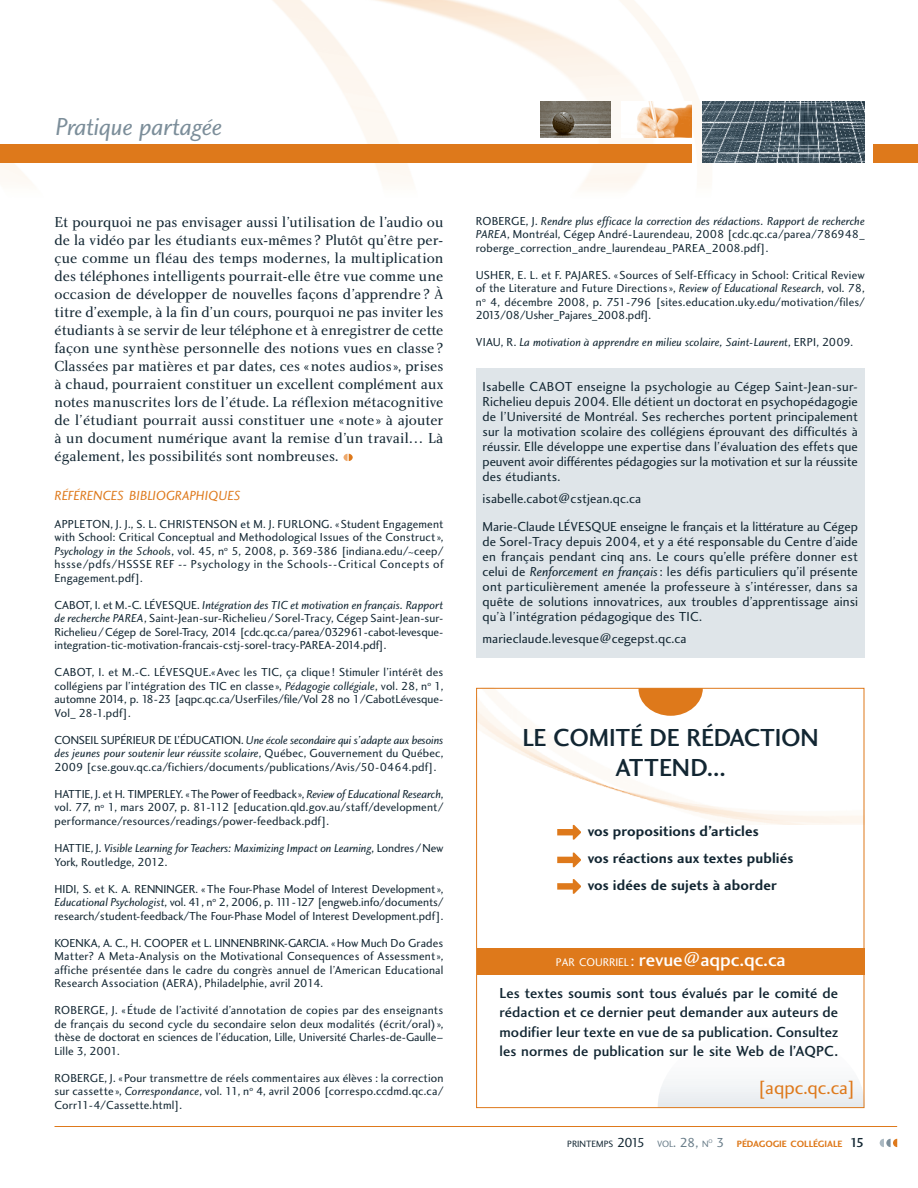
<style>
.page{position:relative;width:918px;height:1188px;background:#fff}
.page>*{position:absolute;margin:0;border:0;box-sizing:border-box;transform-origin:0 0}
.t1{font:25.5px/30px "Charlotte Sans Medium Plain";letter-spacing:-.01em;color:#122632;text-align:center}
.t2{font:25.5px "Charlotte Sans Book Italic Plain";letter-spacing:-.015em;color:#7c8e9a}
.t3{font:19.5px "Charlotte Sans Medium Plain";letter-spacing:-.005em;color:#fff}
.t4{font:19.5px "Charlotte Sans Book Plain";color:#de791b}
.t5{font:15px/18px "Charlotte Book Plain";color:#122632;text-align:justify}
.t6{font:15px/19.5px "Charlotte Sans Medium Plain";letter-spacing:.005em;color:#122632;text-align:justify}
.t7{font:15px/27px "Charlotte Sans Bold Plain";letter-spacing:.005em;color:#122632}
.t8{font:13.65px "Charlotte Sans Book Italic Plain";letter-spacing:-.005em;color:#de791b}
.t9{font:13.5px/15px "Charlotte Sans Book Plain";color:#122632;text-align:justify}
.t10{font:12px/13.5px "Charlotte Sans Book Plain";letter-spacing:.005em;color:#122632;text-align:justify}
.t11{font:12px/13.5px "Charlotte Sans Book Italic Plain";color:#122632}
.t12{font:9.45px "Charlotte Sans Bold Plain";color:#de791b}
.t13{font:9.45px "Charlotte Sans Book Plain";color:#122632}
.t14{font:5.55px "Charlotte Sans Book Plain";color:#687c88}
.s1{font-family:"Charlotte Sans Book Italic Plain"}
.s2{font-family:"Charlotte Sans Book Plain"}
.s3{font-family:"Charlotte Sans Book Plain";font-size:11.55px}
.s4{font-family:"Charlotte Sans Book Plain";font-size:16.5px}
.s5{font-size:13.5px}
.s6{color:#687c88}
.s7{font-size:13.5px;color:#687c88}
.s8{font-family:"Charlotte Sans Book Plain";font-size:13.5px;color:#687c88}
.s9{font-family:"Charlotte Sans Medium Plain";font-size:13.5px;color:#122632}
</style>
<div class="page">
<img style="left:0;top:0;width:918px;height:189px">
<img style="left:702px;top:101px;width:162px;height:61px">
<img style="left:621px;top:101px;width:70px;height:36px">
<img style="left:540px;top:101px;width:70px;height:36px">
<svg style="left:343px;top:453px;width:10px;height:8px"></svg>
<svg style="left:879px;top:1138px;width:18px;height:9px"></svg>
<hr style="left:54px;top:1126px;width:843px;height:1px;background:#de791b">
<div style="left:873px;top:144px;width:45px;height:18px;background:#de791b"></div>
<div style="left:0;top:144px;width:692px;height:18px;background:#de791b"></div>
<div style="left:476px;top:368px;width:388px;height:289px;background:#dfe5e9"></div>
<img style="left:476px;top:687px;width:388px;height:137px">
<svg style="left:638px;top:690px;width:65px;height:25px"></svg>
<div style="left:477px;top:948px;width:387px;height:26px;background:#de791b"></div>
<svg style="left:658px;top:1027px;width:207px;height:80px"></svg>
<svg style="left:557px;top:824px;width:24px;height:15px"></svg>
<svg style="left:557px;top:852px;width:24px;height:15px"></svg>
<svg style="left:557px;top:879px;width:24px;height:15px"></svg>
<h1 class="t2" style="left:56px;top:112px;width:168px">Pratique partagée</h1>
<p class="t5" style="left:54px;top:212px;width:390px">Et pourquoi ne pas envisager aussi l’utilisation de l’audio ou de la vidéo par les étudiants eux-mêmes ? Plutôt qu’être per&shy;çue comme un fléau des temps modernes, la multiplication des téléphones intelligents pourrait-elle être vue comme une occasion de développer de nouvelles façons d’apprendre ? À titre d’exemple, à la fin d’un cours, pourquoi ne pas inviter les étudiants à se servir de leur téléphone et à enregistrer de cette façon une synthèse personnelle des notions vues en classe ?<br>Classées par matières et par dates, ces «notes audios», prises à chaud, pourraient constituer un excellent complément aux notes manuscrites lors de l’étude. La réflexion métacognitive de l’étudiant pourrait aussi constituer une «note » à ajouter à un document numérique avant la remise d’un travail… Là également, les possibilités sont nombreuses.</p>
<p class="t8" style="left:54px;top:487px;width:188px">RÉFÉRENCES BIBLIOGRAPHIQUES</p>
<p class="t10" style="left:54px;top:517px;width:390px">APPLETON, J. J., S. L. CHRISTENSON et M. J. FURLONG. «Student Engagement with School: Critical Conceptual and Methodological Issues of the Construct», <span class="s1">Psychology in the Schools</span>, vol. 45, n<sup>o</sup> 5, 2008, p. 369-386 [indiana.edu/ ceep/ hssse/pdfs/HSSSE REF -- Psychology in the Schools--Critical Concepts of Engagement.pdf].</p>
<p class="t11" style="left:54px;top:598px;width:390px"><span class="s2">CABOT, I. et M.-C. LÉVESQUE.</span> Intégration des TIC et motivation en français. Rapport</p>
<p class="t10" style="left:54px;top:611px;width:390px"><span class="s1">de recherche PAREA</span>, Saint-Jean-sur-Richelieu /Sorel-Tracy, Cégep Saint-Jean-sur-Richelieu/Cégep de Sorel-Tracy, 2014 [cdc.qc.ca/parea/032961-cabot-levesque&shy;integration-tic-motivation-francais-cstj-sorel-tracy-PAREA-2014.pdf].</p>
<p class="t10" style="left:54px;top:665px;width:390px">CABOT, I. et M.-C. LÉVESQUE.«Avec les TIC, ça clique! Stimuler l’intérêt des collégiens par l’intégration des TIC en classe », <span class="s1">Pédagogie collégiale</span>, vol. 28, n<sup>o</sup> 1, automne 2014, p. 18-23 [aqpc.qc.ca/UserFiles/file/Vol 28 no 1/CabotLévesque-Vol_ 28-1.pdf].</p>
<p class="t11" style="left:54px;top:733px;width:390px"><span class="s2">CONSEIL SUPÉRIEUR DE L’ÉDUCATION.</span> Une école secondaire qui s’adapte aux besoins des jeunes pour soutenir leur réussite scolaire<span class="s2">, Québec, Gouvernement du Québec,</span></p>
<p class="t10" style="left:54px;top:760px;width:383px">2009 [cse.gouv.qc.ca/fichiers/documents/publications/Avis/50-0464.pdf].</p>
<p class="t10" style="left:54px;top:787px;width:390px">HATTIE, J. et H. TIMPERLEY. «The Power of Feedback», <span class="s1">Review of Educational Research</span>, vol. 77, n<sup>o</sup> 1, mars 2007, p. 81-112 [education.qld.gov.au/staff/development/ performance/resources/readings/power-feedback.pdf].</p>
<p class="t11" style="left:54px;top:841px;width:390px"><span class="s2">HATTIE, J.</span> Visible Learning for Teachers: Maximizing Impact on Learning<span class="s2">, Londres /New</span></p>
<p class="t10" style="left:54px;top:854px;width:114px">York, Routledge, 2012.</p>
<p class="t10" style="left:54px;top:881px;width:390px">HIDI, S. et K. A. RENNINGER. «The Four-Phase Model of Interest Development», <span class="s1">Educational Psychologist</span>, vol. 41, n<sup>o</sup> 2, 2006, p. 111-127 [engweb.info/documents/ research/student-feedback/The Four-Phase Model of Interest Development.pdf].</p>
<p class="t10" style="left:54px;top:935px;width:390px">KOENKA, A. C., H. COOPER et L. LINNENBRINK-GARCIA. «How Much Do Grades Matter? A Meta-Analysis on the Motivational Consequences of Assessment», affiche présentée dans le cadre du congrès annuel de l’American Educational Research Association (AERA), Philadelphie, avril 2014.</p>
<p class="t10" style="left:54px;top:1003px;width:390px">ROBERGE, J. « Étude de l’activité d’annotation de copies par des enseignants de français du second cycle du secondaire selon deux modalités (écrit/oral)», thèse de doctorat en sciences de l’éducation, Lille, Université Charles-de-Gaulle– Lille 3, 2001.</p>
<p class="t10" style="left:54px;top:1070px;width:390px">ROBERGE, J. «Pour transmettre de réels commentaires aux élèves : la correction sur cassette », <span class="s1">Correspondance</span>, vol. 11, n<sup>o</sup> 4, avril 2006 [correspo.ccdmd.qc.ca/ Corr11-4/Cassette.html].</p>
<p class="t11" style="left:476px;top:214px;width:390px"><span class="s2">ROBERGE, J.</span> Rendre plus efficace la correction des rédactions. Rapport de recherche</p>
<p class="t10" style="left:476px;top:227px;width:390px"><span class="s1">PAREA</span>, Montréal, Cégep André-Laurendeau, 2008 [cdc.qc.ca/parea/786948_ roberge_correction_andre_laurendeau_PAREA_2008.pdf].</p>
<p class="t10" style="left:476px;top:268px;width:390px">USHER, E. L. et F. PAJARES. «Sources of Self-Efficacy in School: Critical Review of the Literature and Future Directions », <span class="s1">Review of Educational Research</span>, vol. 78, n<sup>o</sup> 4, décembre 2008, p. 751-796 [sites.education.uky.edu/motivation/files/ 2013/08/Usher_Pajares_2008.pdf].</p>
<p class="t11" style="left:476px;top:335px;width:379px"><span class="s2">VIAU, R.</span> La motivation à apprendre en milieu scolaire, Saint-Laurent<span class="s2">, ERPI, 2009.</span></p>
<p class="t9" style="left:482px;top:379px;width:377px">Isabelle CABOT enseigne la psychologie au Cégep Saint-Jean-sur-Richelieu depuis 2004. Elle détient un doctorat en psychopédagogie de l’Université de Montréal. Ses recherches portent principalement sur la motivation scolaire des collégiens éprouvant des difficultés à réussir. Elle développe une expertise dans l’évaluation des effets que peuvent avoir différentes pédagogies sur la motivation et sur la réussite des étudiants.</p>
<p class="t9" style="left:482px;top:484px;width:377px;line-height:28.5px">isabelle.cabot@cstjean.qc.ca<br>Marie-Claude LÉVESQUE enseigne le français et la littérature au Cégep</p>
<p class="t9" style="left:482px;top:534px;width:377px">de Sorel-Tracy depuis 2004, et y a été responsable du Centre d’aide en français pendant cinq ans. Le cours qu’elle préfère donner est celui de <span class="s1">Renforcement en français</span>: les défis particuliers qu’il présente ont particulièrement amenée la professeure à s’intéresser, dans sa quête de solutions innovatrices, aux troubles d’apprentissage ainsi qu’à l’intégration pédagogique des TIC.</p>
<p class="t9" style="left:482px;top:631px;width:206px">marieclaude.levesque@cegepst.qc.ca</p>
<h1 class="t1" style="left:522px;top:722px;width:298px">LE COMITÉ DE RÉDACTION<br>ATTEND...</h1>
<p class="t7" style="left:588px;top:817px;width:207px">vos propositions d’articles<br>vos réactions aux textes publiés vos idées de sujets à aborder</p>
<h2 class="t3" style="left:556px;top:947px;width:231px"><span class="s3">PAR COURRIEL</span> <span class="s4">:</span> revue@aqpc.qc.ca</h2>
<p class="t6" style="left:499px;top:982px;width:340px">Les textes soumis sont tous évalués par le comité de rédaction et ce dernier peut demander aux auteurs de modifier leur texte en vue de sa publication. Consultez les normes de publication sur le site Web de l’AQPC.</p>
<h2 class="t4" style="left:758px;top:1075px;width:99px">[aqpc.qc.ca]</h2>
<p class="t13" style="left:567px;top:1138px;width:143px">PRINTEMPS <span class="s5">2015</span> <span class="s6">VOL</span><span class="s7">. 28,</span> <span class="s6">N</span></p>
<p class="t14" style="left:708px;top:1137px;width:6px">O</p>
<p class="t12" style="left:716px;top:1138px;width:149px"><span class="s8">3</span> PÉDAGOGIE COLLÉGIALE <span class="s9">15</span></p>
</div>
